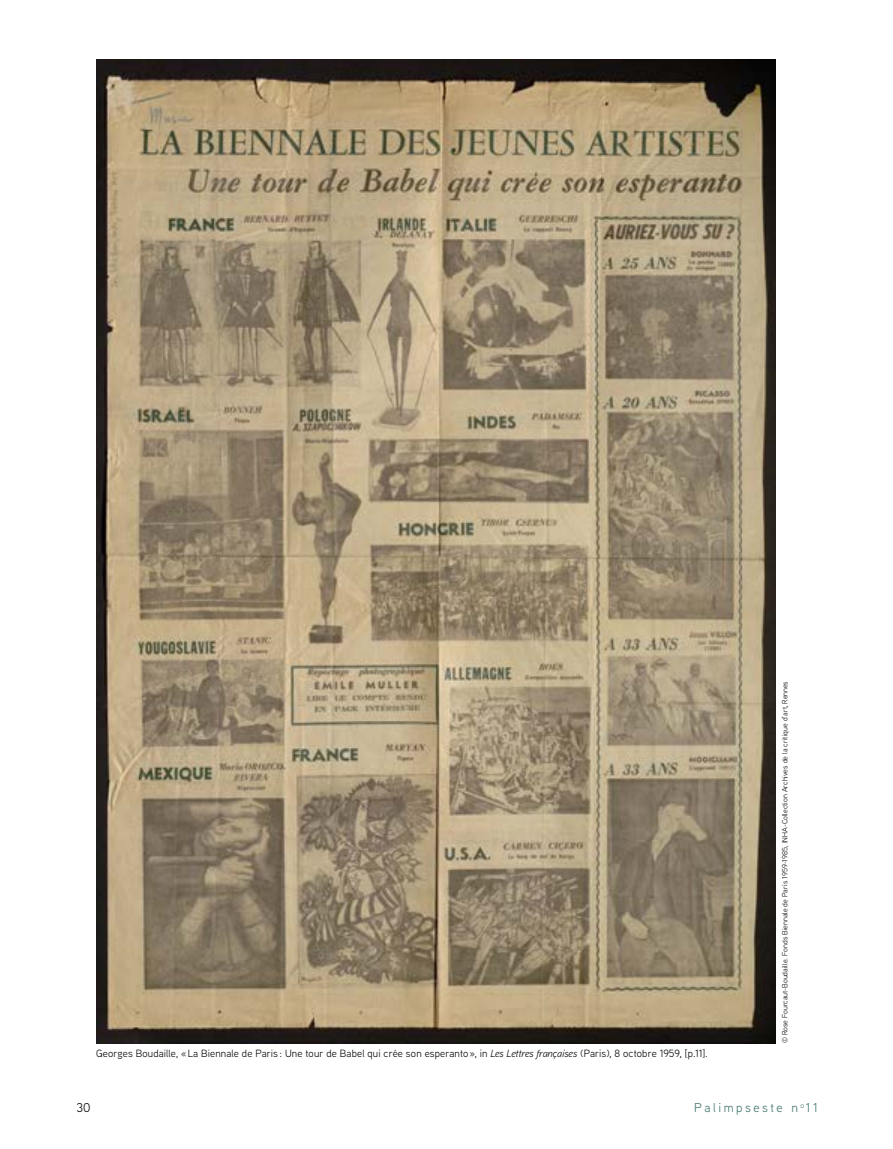
<style>
.page{position:relative;width:893px;height:1149px;background:#fff}
.page>*{position:absolute;margin:0;border:0;box-sizing:border-box;transform-origin:0 0}
.t1{font:12.75px "Aaux Next";letter-spacing:.2em;color:#40746b}
.t2{font:12.75px "Aaux Next";color:#000}
.t3{font:10.5px "Aaux Next";letter-spacing:.015em;color:#000}
.t4{font:7.5px "Aaux Next";color:#000}
.s1{font-style:italic}
</style>
<div class="page">
<img style="left:96px;top:60px;width:680px;height:982px">
<p class="t3" style="left:96px;top:1045px;width:613px">Georges Boudaille, « La Biennale de Paris : Une tour de Babel qui crée son esperanto », in <span class="s1">Les Lettres françaises</span> (Paris), 8 octobre 1959, [p.11].</p>
<p class="t4" style="left:780px;top:1042px;width:363px;rotate:-90deg">© Rose Fourcaut-Boudaille. Fonds Biennale de Paris 1959-1985, INHA-Collection Archives de la critique d’art, Rennes</p>
<p class="t2" style="left:77px;top:1098px;width:15px">30</p>
<p class="t1" style="left:694px;top:1098px;width:125px">Palimpseste n <sup>o</sup>11</p>
</div>
